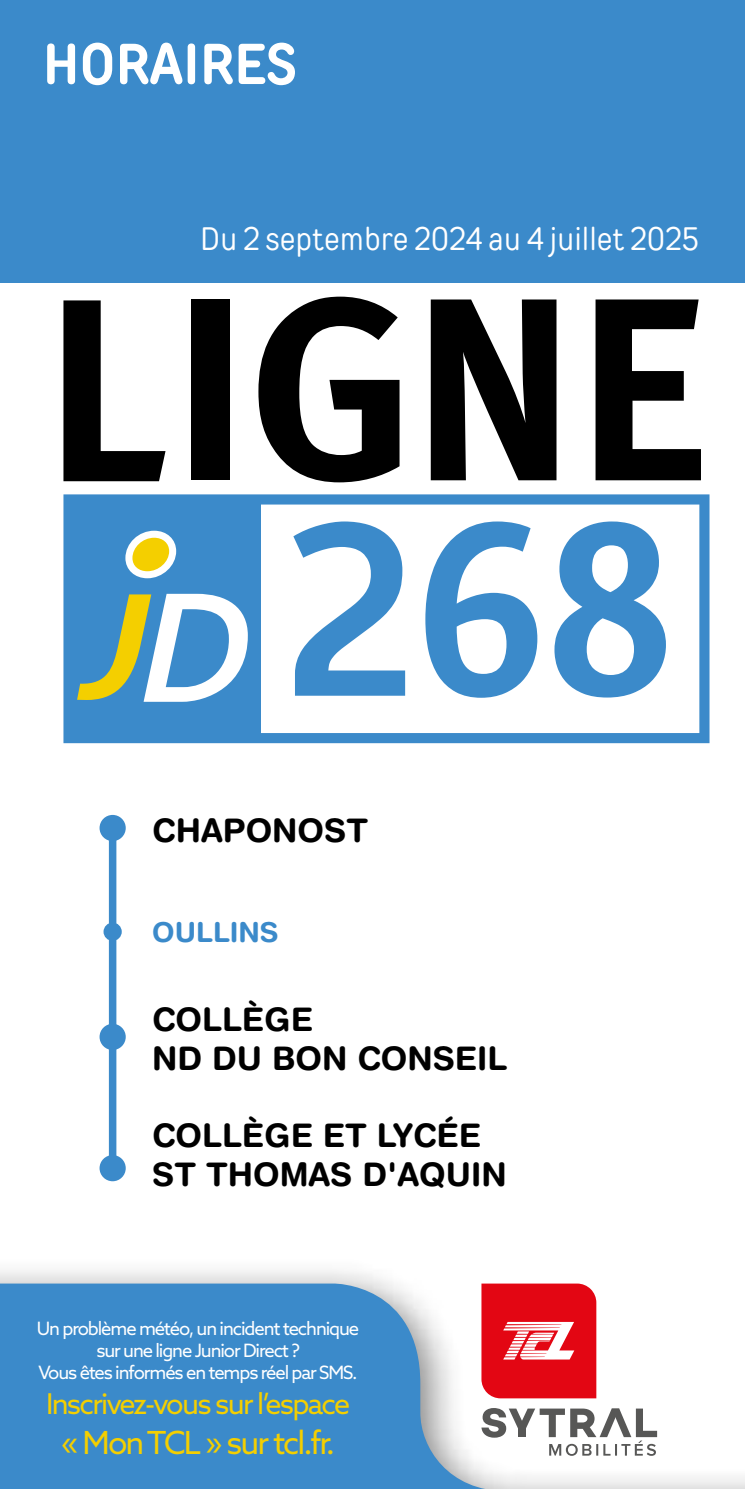
<style>
.page{position:relative;width:745px;height:1489px;background:#fff}
.page>*{position:absolute;margin:0;border:0;box-sizing:border-box;transform-origin:0 0}
.t1{font:700 225px "Confluence";color:#3b8aca}
.t2{font:700 57.5px "TT Rounds Condensed";color:#fff}
.t3{font:700 32.5px/39px "Helvetica Rounded";color:#000}
.t4{font:32.5px "TT Rounds Condensed";color:#fff}
.t5{font:31.75px "Azo Sans";letter-spacing:-.06em;color:#f4cf00}
.t6{font:28.75px "Azo Sans";letter-spacing:-.06em;color:#f4cf00}
.t7{font:700 27.5px "Helvetica Rounded";color:#3b8aca}
.t8{font:18.5px/22.2px "Azo Sans";letter-spacing:-.06em;color:#fff;text-align:center}
</style>
<div class="page">
<svg style="left:63px;top:494px;width:646px;height:249px"></svg>
<div style="left:71px;top:501px;width:189px;height:238px;background:#3b8aca"></div>
<svg style="left:125px;top:530px;width:51px;height:48px"></svg>
<svg style="left:77px;top:594px;width:171px;height:107px"></svg>
<div style="left:0;top:0;width:744px;height:282px;background:#3b8aca"></div>
<div style="left:109px;top:833px;width:7px;height:340px;background:#3b8aca"></div>
<div style="left:99px;top:814px;width:27px;height:27px;background:#3b8aca;border-radius:50%"></div>
<div style="left:99px;top:1154px;width:27px;height:27px;background:#3b8aca;border-radius:50%"></div>
<div style="left:99px;top:1023px;width:27px;height:26px;background:#3b8aca;border-radius:50%"></div>
<div style="left:103px;top:922px;width:19px;height:18px;background:#3b8aca;border-radius:50%"></div>
<div style="left:0;top:1254px;width:744px;height:234px;background:#000;opacity:.5"></div>
<svg style="left:0;top:1283px;width:744px;height:205px;fill:#3b8aca"></svg>
<svg style="left:481px;top:1407px;width:175px;height:48px"></svg>
<svg style="left:481px;top:1283px;width:115px;height:115px;background:#e62934"></svg>
<svg style="left:63px;top:300px;width:102px;height:181px"></svg>
<div style="left:192px;top:299px;width:38px;height:181px;background:#000"></div>
<svg style="left:258px;top:296px;width:141px;height:186px"></svg>
<svg style="left:430px;top:299px;width:126px;height:181px"></svg>
<svg style="left:595px;top:299px;width:105px;height:181px"></svg>
<h2 class="t2" style="left:43px;top:25px;width:255px">HORAIRES</h2>
<h3 class="t4" style="left:200px;top:217px;width:500px">Du 2 septembre 2024 au 4 juillet 2025</h3>
<h1 class="t1" style="left:286px;top:465px;width:390px">268</h1>
<h3 class="t3" style="left:152px;top:809px;width:217px">CHAPONOST</h3>
<h3 class="t7" style="left:152px;top:915px;width:128px">OULLINS</h3>
<h3 class="t3" style="left:152px;top:998px;width:356px">COLLÈGE<br>ND DU BON CONSEIL</h3>
<h3 class="t3" style="left:152px;top:1115px;width:356px">COLLÈGE ET LYCÉE<br>ST THOMAS D'AQUIN</h3>
<p class="t8" style="left:37px;top:1316px;width:323px">Un problème météo, un incident technique sur une ligne Junior Direct ?<br>Vous êtes informés en temps réel par SMS.</p>
<h3 class="t6" style="left:46px;top:1385px;width:305px">Inscrivez-vous sur l’espace</h3>
<h3 class="t5" style="left:61px;top:1421px;width:275px">« Mon TCL » sur tcl.fr.</h3>
</div>
